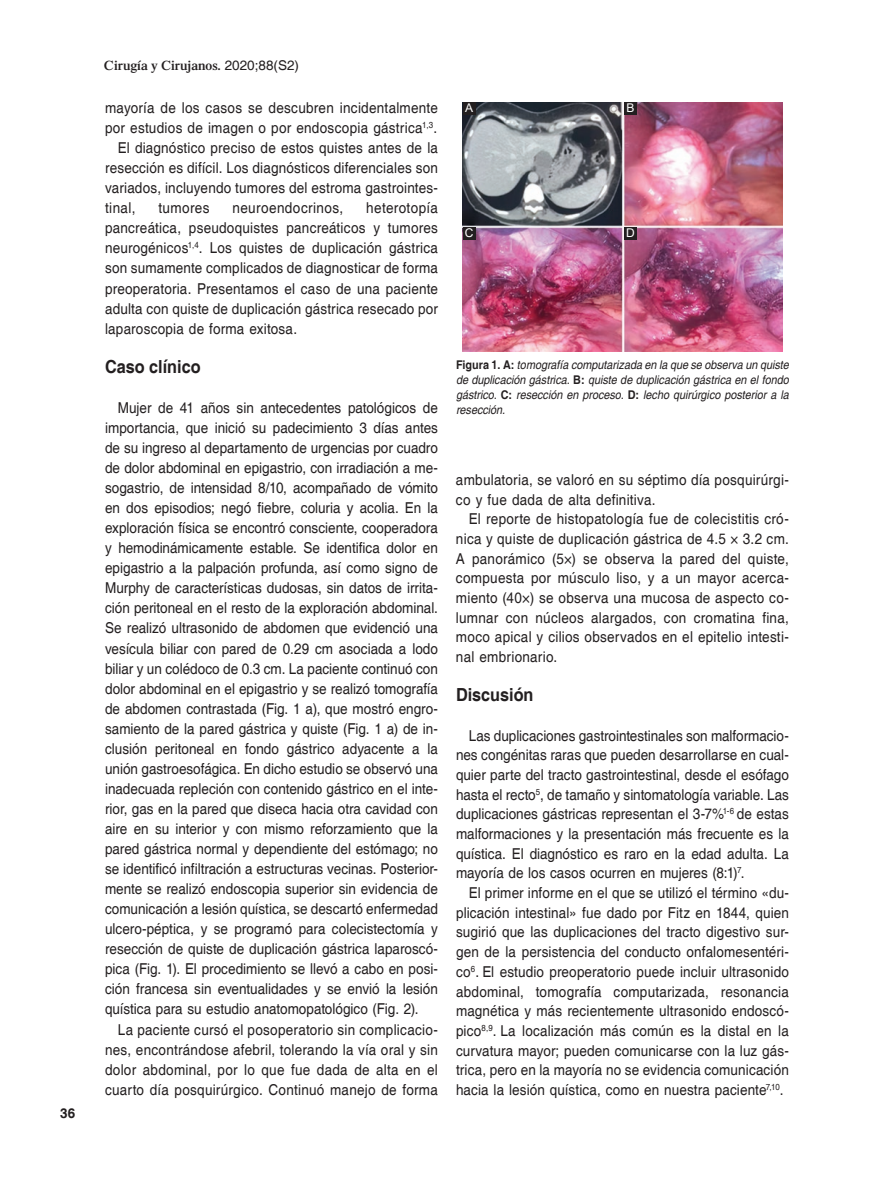
<style>
.page{position:relative;width:894px;height:1191px;background:#fff}
.page>*{position:absolute;margin:0;border:0;box-sizing:border-box;transform-origin:0 0}
.t1{font:700 18px "Helvetica";color:#231f20;scale:.9 1}
.t2{font:15px/20.1px "Helvetica";letter-spacing:.015em;color:#231f20;text-align:justify;scale:.9 1}
.t3{font:15px "Helvetica";letter-spacing:.035em;color:#231f20;scale:.9 1}
.t4{font:600 13.5px "Times LT Std";color:#231f20}
.t5{font:700 13.5px "Helvetica";color:#231f20}
.t6{font:italic 12px/15px "Helvetica";color:#231f20;text-align:justify;scale:.9 1}
.t7{font:12px "Arial";color:#fff}
.s1{font-family:"Helvetica";font-weight:400}
.s2{font-weight:700;font-style:normal}
</style>
<div class="page">
<img style="left:462px;top:102px;width:319px;height:249px">
<div style="left:462px;top:102px;width:13px;height:13px;background:#231f20"></div>
<div style="left:462px;top:227px;width:13px;height:13px;background:#231f20"></div>
<div style="left:624px;top:227px;width:12px;height:13px;background:#231f20"></div>
<div style="left:624px;top:102px;width:12px;height:13px;background:#231f20"></div>
<p class="t5" style="left:60px;top:1104px;width:17px">36</p>
<p class="t4" style="left:104px;top:57px;width:196px">Cirugía y Cirujanos. <span class="s1">2020;88(S2)</span></p>
<p class="t2" style="left:105px;top:98px;width:371px">mayoría de los casos se descubren incidentalmente</p>
<p class="t2" style="left:105px;top:118px;width:370px">por estudios de imagen o por endoscopia gástrica<sup>1,3</sup>.</p>
<p class="t2" style="left:118px;top:138px;width:357px">El diagnóstico preciso de estos quistes antes de la</p>
<p class="t2" style="left:105px;top:158px;width:371px">resección es difícil. Los diagnósticos diferenciales son</p>
<p class="t2" style="left:105px;top:178px;width:371px">variados, incluyendo tumores del estroma gastrointes-</p>
<p class="t2" style="left:105px;top:198px;width:35px">tinal,</p>
<p class="t2" style="left:158px;top:198px;width:58px">tumores</p>
<p class="t3" style="left:232px;top:199px;width:125px">neuroendocrinos,</p>
<p class="t2" style="left:105px;top:198px;width:371px;text-indent:261px">heterotopía pancreática, pseudoquistes pancreáticos y tumores neurogénicos<sup>1,4</sup>. Los quistes de duplicación gástrica son sumamente complicados de diagnosticar de forma preoperatoria. Presentamos el caso de una paciente adulta con quiste de duplicación gástrica resecado por laparoscopia de forma exitosa.</p>
<p class="t1" style="left:105px;top:356px;width:108px">Caso clínico</p>
<p class="t2" style="left:105px;top:398px;width:371px;text-indent:13px">Mujer de 41 años sin antecedentes patológicos de importancia, que inició su padecimiento 3 días antes de su ingreso al departamento de urgencias por cuadro de dolor abdominal en epigastrio, con irradiación a me&shy;sogastrio, de intensidad 8/10, acompañado de vómito en dos episodios; negó fiebre, coluria y acolia. En la exploración física se encontró consciente, cooperadora y hemodinámicamente estable. Se identifica dolor en epigastrio a la palpación profunda, así como signo de Murphy de características dudosas, sin datos de irrita&shy;ción peritoneal en el resto de la exploración abdominal.<br>Se realizó ultrasonido de abdomen que evidenció una vesícula biliar con pared de 0.29 cm asociada a lodo biliar y un colédoco de 0.3 cm. La paciente continuó con dolor abdominal en el epigastrio y se realizó tomografía de abdomen contrastada (Fig. 1 a), que mostró engro&shy;samiento de la pared gástrica y quiste (Fig. 1 a) de in&shy;clusión peritoneal en fondo gástrico adyacente a la unión gastroesofágica. En dicho estudio se observó una inadecuada repleción con contenido gástrico en el inte&shy;rior, gas en la pared que diseca hacia otra cavidad con aire en su interior y con mismo reforzamiento que la pared gástrica normal y dependiente del estómago; no se identificó infiltración a estructuras vecinas. Posterior&shy;mente se realizó endoscopia superior sin evidencia de comunicación a lesión quística, se descartó enfermedad ulcero-péptica, y se programó para colecistectomía y resección de quiste de duplicación gástrica laparoscó&shy;pica (Fig. 1). El procedimiento se llevó a cabo en posi&shy;ción francesa sin eventualidades y se envió la lesión quística para su estudio anatomopatológico (Fig. 2).</p>
<p class="t2" style="left:105px;top:1019px;width:371px;text-indent:13px">La paciente cursó el posoperatorio sin complicacio&shy;nes, encontrándose afebril, tolerando la vía oral y sin dolor abdominal, por lo que fue dada de alta en el cuarto día posquirúrgico. Continuó manejo de forma</p>
<p class="t7" style="left:465px;top:99px;width:10px">A</p>
<p class="t7" style="left:626px;top:99px;width:10px">B</p>
<p class="t7" style="left:464px;top:224px;width:10px">C</p>
<p class="t7" style="left:626px;top:224px;width:10px">D</p>
<p class="t6" style="left:456px;top:358px;width:371px"><span class="s2">Figura 1. A:</span> tomografía computarizada en la que se observa un quiste de duplicación gástrica. <span class="s2">B:</span> quiste de duplicación gástrica en el fondo gástrico. <span class="s2">C:</span> resección en proceso. <span class="s2">D:</span> lecho quirúrgico posterior a la resección.</p>
<p class="t2" style="left:456px;top:470px;width:371px;line-height:19.6px">ambulatoria, se valoró en su séptimo día posquirúrgi&shy;co y fue dada de alta definitiva.</p>
<p class="t2" style="left:456px;top:509px;width:371px;line-height:19.6px;text-indent:13px">El reporte de histopatología fue de colecistitis cró&shy;nica y quiste de duplicación gástrica de 4.5 × 3.2 cm.<br>A panorámico (5×) se observa la pared del quiste, compuesta por músculo liso, y a un mayor acerca&shy;miento (40×) se observa una mucosa de aspecto co&shy;lumnar con núcleos alargados, con cromatina fina, moco apical y cilios observados en el epitelio intesti&shy;nal embrionario.</p>
<p class="t1" style="left:456px;top:684px;width:88px">Discusión</p>
<p class="t2" style="left:456px;top:726px;width:371px;line-height:19.6px;text-indent:13px">Las duplicaciones gastrointestinales son malformacio&shy;nes congénitas raras que pueden desarrollarse en cual&shy;quier parte del tracto gastrointestinal, desde el esófago hasta el recto<sup>5</sup>, de tamaño y sintomatología variable. Las duplicaciones gástricas representan el 3-7%<sup>1-6</sup> de estas malformaciones y la presentación más frecuente es la quística. El diagnóstico es raro en la edad adulta. La mayoría de los casos ocurren en mujeres (8:1)<sup>7</sup>.</p>
<p class="t2" style="left:456px;top:883px;width:371px;line-height:19.6px;text-indent:13px">El primer informe en el que se utilizó el término «du&shy;plicación intestinal» fue dado por Fitz en 1844, quien sugirió que las duplicaciones del tracto digestivo sur&shy;gen de la persistencia del conducto onfalomesentéri&shy;co<sup>6</sup>. El estudio preoperatorio puede incluir ultrasonido abdominal, tomografía computarizada, resonancia magnética y más recientemente ultrasonido endoscó&shy;pico<sup>8,9</sup>. La localización más común es la distal en la curvatura mayor; pueden comunicarse con la luz gás&shy;trica, pero en la mayoría no se evidencia comunicación hacia la lesión quística, como en nuestra paciente<sup>7,10</sup>.</p>
</div>
